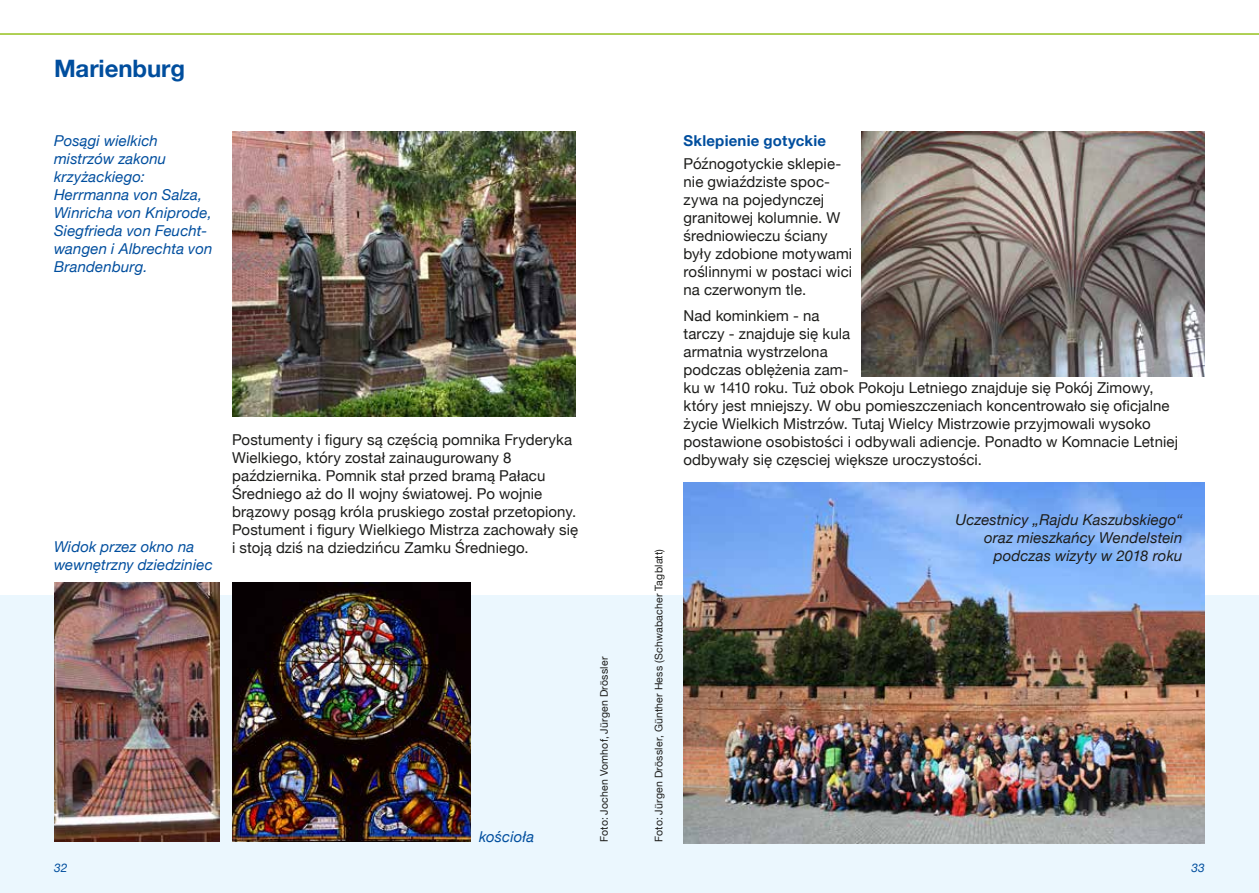
<style>
.page{position:relative;width:1259px;height:893px;background:#fff}
.page>*{position:absolute;margin:0;border:0;box-sizing:border-box;transform-origin:0 0}
.t1{font:700 24px "Helvetica Neue";letter-spacing:-.005em;color:#004e9e}
.t2{font:15px/18px "Helvetica Neue";letter-spacing:.005em;color:#1d1d1b}
.t3{font:italic 15px/18px "Helvetica Neue";letter-spacing:.01em;color:#004e9e}
.t4{font:italic 15px/18px "Helvetica Neue";letter-spacing:.01em;color:#1d1d1b;text-align:right}
.t5{font:700 15px "Helvetica Neue";letter-spacing:.015em;color:#004e9e}
.t6{font:italic 12px "Helvetica Neue";color:#004e9e}
.t7{font:10.5px "Helvetica Neue";letter-spacing:.02em;color:#1d1d1b}
</style>
<div class="page">
<div style="left:0;top:595px;width:1259px;height:298px;background:#ebf7fe"></div>
<hr style="left:0;top:33px;width:1259px;height:2px;background:#96c11f">
<img style="left:683px;top:483px;width:522px;height:360px">
<img style="left:54px;top:583px;width:165px;height:259px">
<img style="left:232px;top:583px;width:239px;height:259px">
<img style="left:232px;top:132px;width:343px;height:285px">
<img style="left:861px;top:132px;width:344px;height:244px">
<h1 class="t1" style="left:54px;top:50px;width:133px">Marienburg</h1>
<p class="t3" style="left:54px;top:133px;width:160px">Posągi wielkich mistrzów zakonu krzyżackiego:<br>Herrmanna von Salza,<br>Winricha von Kniprode,<br>Siegfrieda von Feucht&shy;wangen i Albrechta von<br>Brandenburg.</p>
<p class="t3" style="left:54px;top:538px;width:160px">Widok przez okno na wewnętrzny dziedziniec</p>
<p class="t2" style="left:232px;top:431px;width:348px">Postumenty i figury są częścią pomnika Fryderyka Wielkiego, który został zainaugurowany 8 października. Pomnik stał przed bramą Pałacu Średniego aż do II wojny światowej. Po wojnie brązowy posąg króla pruskiego został przetopiony.<br>Postument i figury Wielkiego Mistrza zachowały się i stoją dziś na dziedzińcu Zamku Średniego.</p>
<p class="t3" style="left:479px;top:828px;width:57px">kościoła</p>
<p class="t7" style="left:596px;top:842px;width:187px;rotate:-90deg">Foto: Jochen Vomhof, Jürgen Drössler</p>
<p class="t7" style="left:651px;top:842px;width:295px;rotate:-90deg">Foto: Jürgen Drössler, Günther Hess (Schwabacher Tagblatt)</p>
<p class="t5" style="left:683px;top:129px;width:144px">Sklepienie gotyckie</p>
<p class="t2" style="left:683px;top:155px;width:170px">Późnogotyckie sklepie&shy;nie gwiaździste spoc&shy;zywa na pojedynczej granitowej kolumnie. W średniowieczu ściany były zdobione motywami roślinnymi w postaci wici na czerwonym tle.</p>
<p class="t2" style="left:683px;top:308px;width:496px">Nad kominkiem - na<br>tarczy - znajduje się kula<br>armatnia wystrzelona<br>podczas oblężenia zam-<br>ku w 1410 roku. Tuż obok Pokoju Letniego znajduje się Pokój Zimowy, który jest mniejszy. W obu pomieszczeniach koncentrowało się oficjalne życie Wielkich Mistrzów. Tutaj Wielcy Mistrzowie przyjmowali wysoko postawione osobistości i odbywali adiencje. Ponadto w Komnacie Letniej odbywały się częsciej większe uroczystości.</p>
<p class="t4" style="left:955px;top:512px;width:228px">Uczestnicy „Rajdu Kaszubskiego“ oraz mieszkańcy Wendelstein podczas wizyty w 2018 roku</p>
<p class="t6" style="left:54px;top:859px;width:15px">32</p>
<p class="t6" style="left:1191px;top:859px;width:15px">33</p>
</div>
